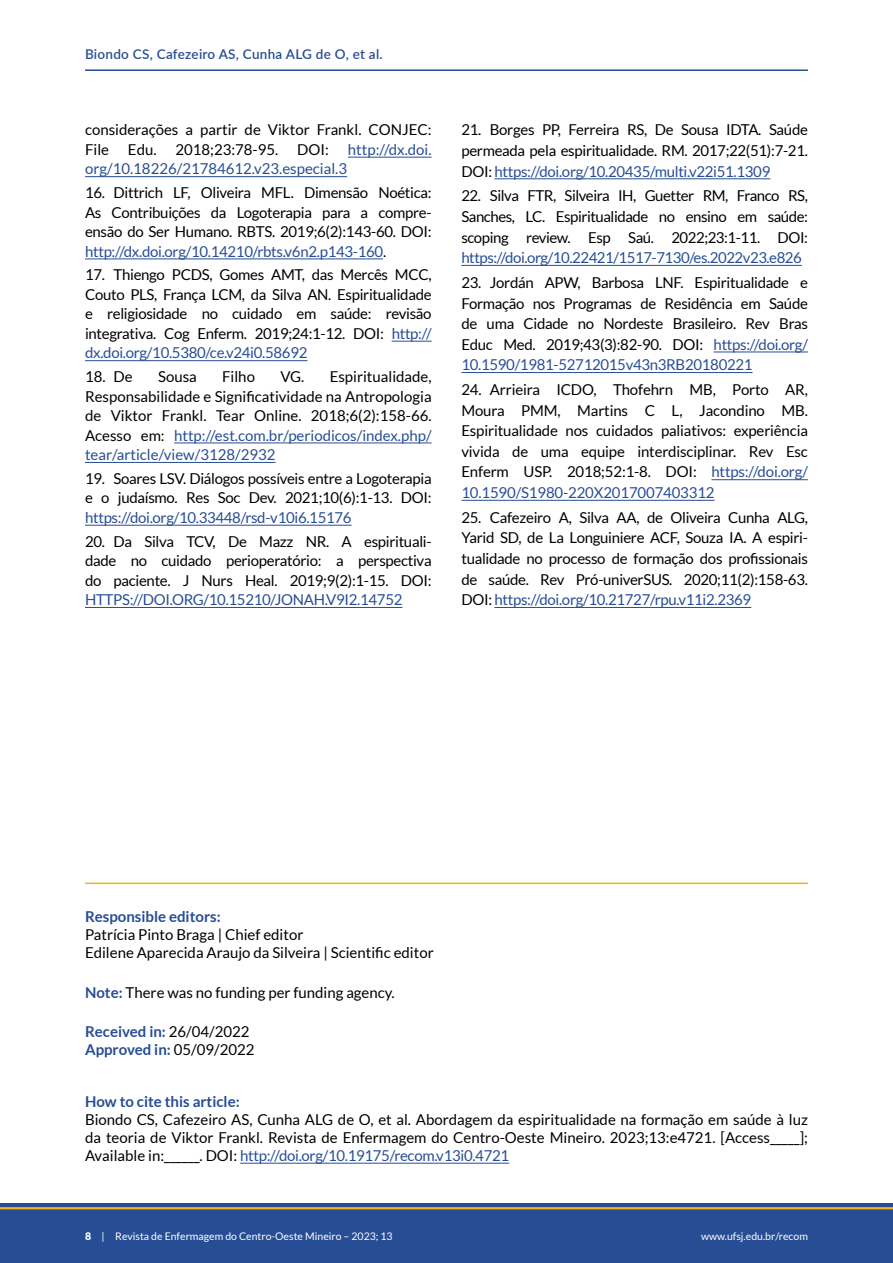
<style>
.page{position:relative;width:893px;height:1263px;background:#fff}
.page>*{position:absolute;margin:0;border:0;box-sizing:border-box;transform-origin:0 0}
.t1{font:15px/20.5px "Lato";letter-spacing:-.02em;color:#000;text-align:justify}
.t2{font:15px/19.5px "Lato";color:#000}
.t3{font:15px "Lato";letter-spacing:-.02em;color:#274d95}
.t4{font:700 15px/18px "Lato";color:#274d95}
.t5{font:15px "Lato";color:#274d95}
.t6{font:600 13.5px "Lato";letter-spacing:.02em;color:#274d95}
.t7{font:10.5px "Lato";color:#fff}
.s1{color:#274d95}
.s2{font-weight:700;color:#274d95}
.s3{font-weight:400;color:#000}
.s4{font-weight:900}
</style>
<div class="page">
<div style="left:0;top:1203px;width:893px;height:60px;background:#274d95"></div>
<hr style="left:0;top:1207px;width:893px;height:2px;background:#ffb011">
<hr style="left:85px;top:69px;width:723px;height:2px;background:#274d95">
<hr style="left:348px;top:157px;width:84px;height:1px;background:#274d95">
<hr style="left:85px;top:176px;width:262px;height:1px;background:#274d95">
<hr style="left:85px;top:259px;width:298px;height:1px;background:#274d95">
<hr style="left:392px;top:341px;width:40px;height:1px;background:#274d95">
<hr style="left:85px;top:360px;width:222px;height:1px;background:#274d95">
<hr style="left:174px;top:443px;width:258px;height:1px;background:#274d95">
<hr style="left:85px;top:462px;width:191px;height:1px;background:#274d95">
<hr style="left:85px;top:525px;width:267px;height:1px;background:#274d95">
<hr style="left:85px;top:607px;width:317px;height:1px;background:#274d95">
<hr style="left:494px;top:178px;width:276px;height:1px;background:#274d95">
<hr style="left:461px;top:265px;width:341px;height:1px;background:#274d95">
<hr style="left:714px;top:352px;width:94px;height:1px;background:#274d95">
<hr style="left:461px;top:372px;width:291px;height:1px;background:#274d95">
<hr style="left:711px;top:479px;width:97px;height:1px;background:#274d95">
<hr style="left:461px;top:500px;width:254px;height:1px;background:#274d95">
<hr style="left:494px;top:607px;width:257px;height:1px;background:#274d95">
<hr style="left:85px;top:882px;width:723px;height:2px;background:#ffb011">
<hr style="left:240px;top:1163px;width:269px;height:1px;background:#274d95">
<p class="t6" style="left:85px;top:44px;width:299px">Biondo CS, Cafezeiro AS, Cunha ALG de O, et al.</p>
<p class="t2" style="left:85px;top:120px;width:348px">considerações a partir de Viktor Frankl. CONJEC:<br>File</p>
<p class="t1" style="left:128px;top:139px;width:30px">Edu.</p>
<p class="t2" style="left:175px;top:140px;width:104px">2018;23:78-95.</p>
<p class="t1" style="left:297px;top:139px;width:33px">DOI:</p>
<p class="t5" style="left:348px;top:141px;width:85px">http://dx.doi.</p>
<p class="t5" style="left:85px;top:161px;width:264px">org/10.18226/21784612.v23.especial.3</p>
<p class="t1" style="left:85px;top:183px;width:348px;line-height:19.5px">16. Dittrich LF, Oliveira MFL. Dimensão Noética:<br>As Contribuições da Logoterapia para a compre&shy;ensão do Ser Humano. RBTS. 2019;6(2):143-60. DOI: <span class="s1">http://dx.doi.org/10.14210/rbts.v6n2.p143-160</span>.</p>
<p class="t1" style="left:85px;top:265px;width:348px;line-height:19.5px">17. Thiengo PCDS, Gomes AMT, das Mercês MCC, Couto PLS, França LCM, da Silva AN. Espiritualidade e religiosidade no cuidado em saúde: revisão integrativa. Cog Enferm. 2019;24:1-12. DOI: <span class="s1">http:// dx.doi.org/10.5380/ce.v24i0.58692</span></p>
<p class="t1" style="left:85px;top:366px;width:49px">18. De</p>
<p class="t1" style="left:158px;top:366px;width:40px">Sousa</p>
<p class="t1" style="left:222px;top:366px;width:34px">Filho</p>
<p class="t1" style="left:85px;top:367px;width:348px;line-height:19.5px;text-indent:195px">VG. Espiritualidade, Responsabilidade e Significatividade na Antropologia de Viktor Frankl. Tear Online. 2018;6(2):158-66.<br>Acesso em: <span class="s1">http://est.com.br/periodicos/index.php/ tear/article/view/3128/2932</span></p>
<p class="t1" style="left:85px;top:469px;width:348px;line-height:19.5px">19. Soares LSV. Diálogos possíveis entre a Logoterapia e o judaísmo. Res Soc Dev. 2021;10(6):1-13. DOI:</p>
<p class="t3" style="left:85px;top:509px;width:268px">https://doi.org/10.33448/rsd-v10i6.15176</p>
<p class="t1" style="left:85px;top:531px;width:348px;line-height:19.5px">20. Da Silva TCV, De Mazz NR. A espirituali&shy;dade no cuidado perioperatório: a perspectiva do paciente. J Nurs Heal. 2019;9(2):1-15. DOI:</p>
<p class="t3" style="left:85px;top:591px;width:319px">HTTPS://DOI.ORG/10.15210/JONAH.V9I2.14752</p>
<p class="t1" style="left:461px;top:120px;width:348px">21. Borges PP, Ferreira RS, De Sousa IDTA. Saúde permeada pela espiritualidade. RM. 2017;22(51):7-21.<br>DOI: <span class="s1">https://doi.org/10.20435/multi.v22i51.1309</span></p>
<p class="t1" style="left:461px;top:186px;width:348px">22. Silva FTR, Silveira IH, Guetter RM, Franco RS, Sanches, LC. Espiritualidade no ensino em saúde: scoping review. Esp Saú. 2022;23:1-11. DOI:</p>
<p class="t3" style="left:461px;top:249px;width:342px">https://doi.org/10.22421/1517-7130/es.2022v23.e826</p>
<p class="t1" style="left:461px;top:272px;width:348px">23. Jordán APW, Barbosa LNF. Espiritualidade e Formação nos Programas de Residência em Saúde de uma Cidade no Nordeste Brasileiro. Rev Bras Educ Med. 2019;43(3):82-90. DOI: <span class="s1">https://doi.org/ 10.1590/1981-52712015v43n3RB20180221</span></p>
<p class="t1" style="left:461px;top:379px;width:348px">24. Arrieira ICDO, Thofehrn MB, Porto AR, Moura PMM, Martins C L, Jacondino MB.<br>Espiritualidade nos cuidados paliativos: experiência vivida de uma equipe interdisciplinar. Rev Esc Enferm USP. 2018;52:1-8. DOI: <span class="s1">https://doi.org/ 10.1590/S1980-220X2017007403312</span></p>
<p class="t1" style="left:461px;top:507px;width:348px">25. Cafezeiro A, Silva AA, de Oliveira Cunha ALG, Yarid SD, de La Longuiniere ACF, Souza IA. A espiri&shy;tualidade no processo de formação dos profissionais de saúde. Rev Pró-univerSUS. 2020;11(2):158-63.<br>DOI: <span class="s1">https://doi.org/10.21727/rpu.v11i2.2369</span></p>
<p class="t4" style="left:85px;top:908px;width:137px">Responsible editors:</p>
<p class="t2" style="left:85px;top:926px;width:350px;line-height:18px">Patrícia Pinto Braga | Chief editor<br>Edilene Aparecida Araujo da Silveira | Scientific editor</p>
<p class="t2" style="left:85px;top:982px;width:311px"><span class="s2">Note:</span> There was no funding per funding agency.</p>
<p class="t4" style="left:85px;top:1022px;width:171px">Received in: <span class="s3">26/04/2022<br></span>Approved in: <span class="s3">05/09/2022</span></p>
<p class="t4" style="left:85px;top:1092px;width:156px">How to cite this article:</p>
<p class="t1" style="left:85px;top:1110px;width:724px;line-height:18px">Biondo CS, Cafezeiro AS, Cunha ALG de O, et al. Abordagem da espiritualidade na formação em saúde à luz da teoria de Viktor Frankl. Revista de Enfermagem do Centro-Oeste Mineiro. 2023;13:e4721. [Access_____]; Available in:______. DOI: <span class="s1">http://doi.org/10.19175/recom.v13i0.4721</span></p>
<p class="t7" style="left:85px;top:1230px;width:309px"><span class="s4">8</span> | Revista de Enfermagem do Centro-Oeste Mineiro – 2023; 13</p>
<p class="t7" style="left:701px;top:1230px;width:108px">www.ufsj.edu.br/recom</p>
</div>
